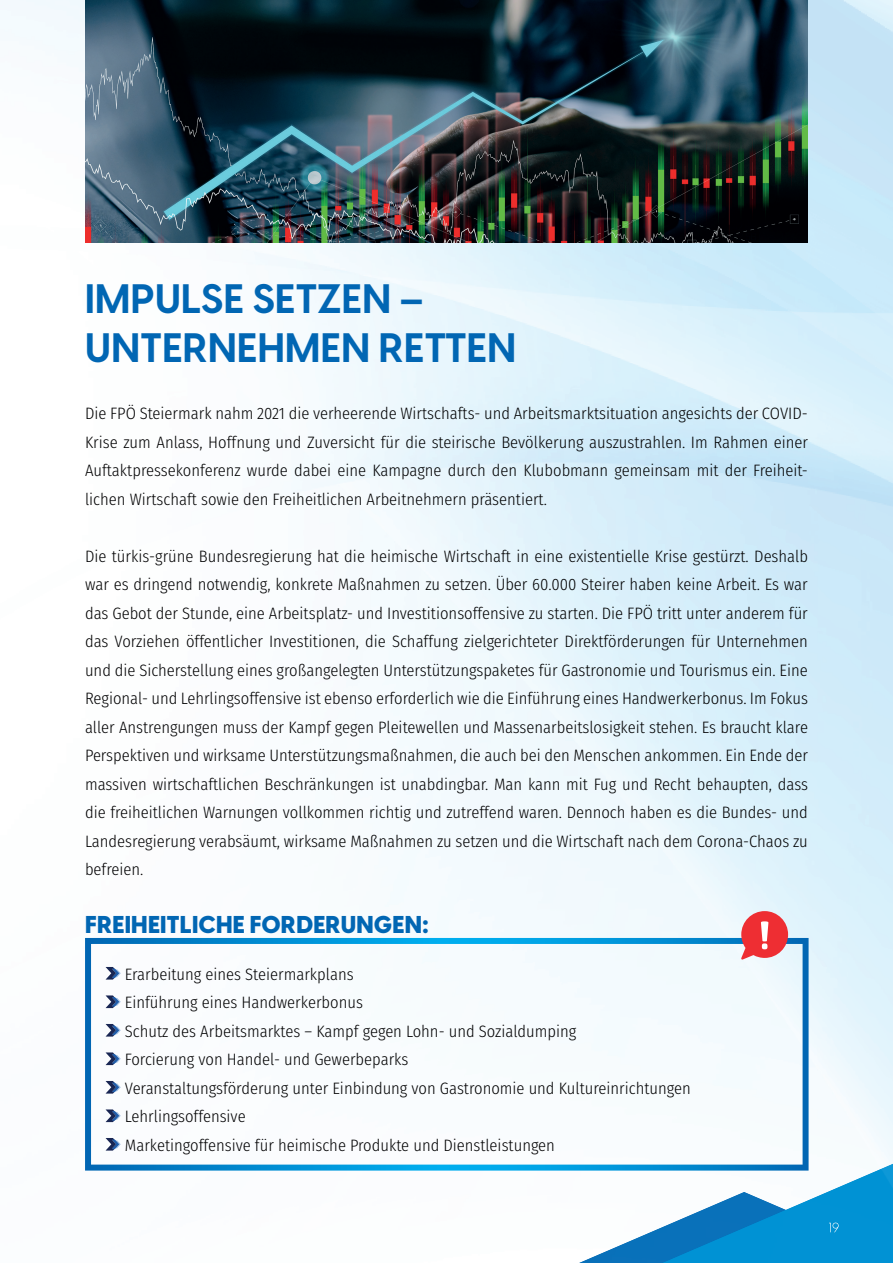
<style>
.page{position:relative;width:893px;height:1263px;background:#fff}
.page>*{position:absolute;margin:0;border:0;box-sizing:border-box;transform-origin:0 0}
.t1{font:700 40.5px/48.6px "Visby CF";letter-spacing:.01em;color:#0166b3}
.t2{font:800 24px "Visby CF";letter-spacing:.01em;color:#0166b3}
.t3{font:300 16.5px/28.5px "Fira Sans Condensed";color:#000001;text-align:justify}
</style>
<div class="page">
<img style="left:0;top:0;width:765px;height:938px">
<img style="left:765px;top:0;width:128px;height:1164px">
<svg style="left:579px;top:1164px;width:314px;height:99px"></svg>
<img style="left:85px;top:0;width:723px;height:242px">
<svg style="left:85px;top:938px;width:724px;height:232px"></svg>
<svg style="left:741px;top:911px;width:47px;height:49px;background:#ec686d"></svg>
<h1 class="t1" style="left:85px;top:275px;width:432px">IMPULSE SETZEN –<br>UNTERNEHMEN RETTEN</h1>
<p class="t3" style="left:85px;top:399px;width:724px">Die FPÖ Steiermark nahm 2021 die verheerende Wirtschafts- und Arbeitsmarktsituation angesichts der COVID-Krise zum Anlass, Hoffnung und Zuversicht für die steirische Bevölkerung auszustrahlen. Im Rahmen einer Auftaktpressekonferenz wurde dabei eine Kampagne durch den Klubobmann gemeinsam mit der Freiheit&shy;lichen Wirtschaft sowie den Freiheitlichen Arbeitnehmern präsentiert.</p>
<p class="t3" style="left:85px;top:541px;width:724px">Die türkis-grüne Bundesregierung hat die heimische Wirtschaft in eine existentielle Krise gestürzt. Deshalb war es dringend notwendig, konkrete Maßnahmen zu setzen. Über 60.000 Steirer haben keine Arbeit. Es war das Gebot der Stunde, eine Arbeitsplatz- und Investitionsoffensive zu starten. Die FPÖ tritt unter anderem für das Vorziehen öffentlicher Investitionen, die Schaffung zielgerichteter Direktförderungen für Unternehmen und die Sicherstellung eines großangelegten Unterstützungspaketes für Gastronomie und Tourismus ein. Eine Regional- und Lehrlingsoffensive ist ebenso erforderlich wie die Einführung eines Handwerkerbonus. Im Fokus aller Anstrengungen muss der Kampf gegen Pleitewellen und Massenarbeitslosigkeit stehen. Es braucht klare Perspektiven und wirksame Unterstützungsmaßnahmen, die auch bei den Menschen ankommen. Ein Ende der massiven wirtschaftlichen Beschränkungen ist unabdingbar. Man kann mit Fug und Recht behaupten, dass die freiheitlichen Warnungen vollkommen richtig und zutreffend waren. Dennoch haben es die Bundes- und Landesregierung verabsäumt, wirksame Maßnahmen zu setzen und die Wirtschaft nach dem Corona-Chaos zu befreien.</p>
<h2 class="t2" style="left:85px;top:909px;width:346px">FREIHEITLICHE FORDERUNGEN:</h2>
<p class="t3" style="left:125px;top:959px;width:567px;text-align:left">Erarbeitung eines Steiermarkplans<br>Einführung eines Handwerkerbonus<br>Schutz des Arbeitsmarktes – Kampf gegen Lohn- und Sozialdumping<br>Forcierung von Handel- und Gewerbeparks<br>Veranstaltungsförderung unter Einbindung von Gastronomie und Kultureinrichtungen Lehrlingsoffensive<br>Marketingoffensive für heimische Produkte und Dienstleistungen</p>
</div>
